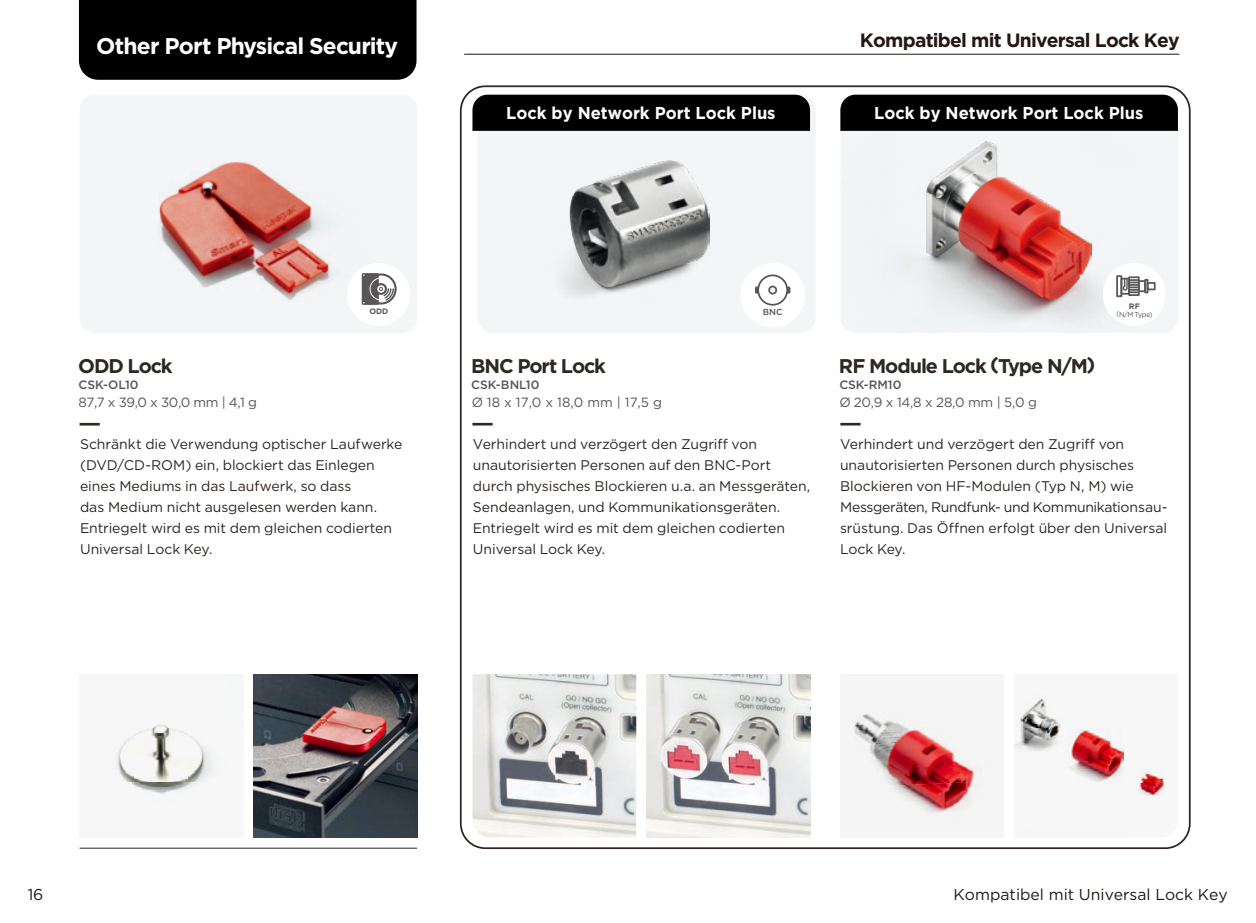
<style>
.page{position:relative;width:1256px;height:923px;background:#fff}
.page>*{position:absolute;margin:0;border:0;box-sizing:border-box;transform-origin:0 0}
.t1{font:700 22.75px "Gotham";letter-spacing:-.035em;color:#fff}
.t2{font:700 19.78px "Gotham";letter-spacing:-.055em;color:#2f2724}
.t3{font:700 19.25px "Gotham";letter-spacing:-.04em;color:#241614}
.t4{font:700 17.15px "Gotham";color:#fff;scale:.96 1}
.t5{font:15.75px "Gotham";color:#241614}
.t6{font:14px/21px "Gotham";letter-spacing:-.005em;color:#2d2523}
.t7{font:13.3px "Gotham";letter-spacing:-.02em;color:#585656}
.t8{font:500 12.08px "Gotham";letter-spacing:-.005em;color:#585656}
.t9{font:500 8.75px "Gotham";color:#565655}
.t10{font:700 7.88px "Gotham";color:#585656}
.t11{font:7px "Gotham";color:#585656}
</style>
<div class="page">
<div style="left:478px;top:98px;width:337px;height:235px;background:#f3f5f7"></div>
<img style="left:570px;top:161px;width:139px;height:125px">
<img style="left:841px;top:131px;width:336px;height:202px">
<img style="left:926px;top:141px;width:165px;height:158px">
<hr style="left:840px;top:423px;width:20px;height:2px;background:#2f2724">
<hr style="left:472px;top:423px;width:20px;height:2px;background:#2f2724">
<img style="left:472px;top:674px;width:164px;height:163px">
<img style="left:646px;top:674px;width:163px;height:163px">
<img style="left:852px;top:710px;width:63px;height:13px">
<img style="left:853px;top:723px;width:134px;height:57px">
<img style="left:878px;top:780px;width:105px;height:43px">
<img style="left:1014px;top:694px;width:152px;height:138px">
<hr style="left:80px;top:423px;width:20px;height:2px;background:#2f2724">
<hr style="left:80px;top:847px;width:337px;height:1px;background:#2f2724">
<img style="left:253px;top:674px;width:164px;height:163px">
<img style="left:114px;top:687px;width:127px;height:115px">
<div style="left:840px;top:95px;width:337px;height:36px;background:#000"></div>
<div style="left:472px;top:95px;width:337px;height:36px;background:#000"></div>
<img style="left:80px;top:95px;width:337px;height:238px">
<div style="left:1102px;top:263px;width:63px;height:63px;background:#fff;border-radius:50%"></div>
<div style="left:1115px;top:275px;width:6px;height:22px;border:2px solid #585656"></div>
<div style="left:1127px;top:276px;width:12px;height:20px;border:2px solid #585656"></div>
<div style="left:1137px;top:280px;width:8px;height:12px;border:2px solid #585656"></div>
<div style="left:1143px;top:279px;width:5px;height:14px;border:2px solid #585656"></div>
<div style="left:1146px;top:282px;width:9px;height:8px;border:2px solid #585656"></div>
<div style="left:1120px;top:278px;width:9px;height:17px;border:2px solid #585656"></div>
<svg style="left:1121px;top:277px;width:17px;height:16px"></svg>
<div style="left:347px;top:263px;width:63px;height:63px;background:#fff;border-radius:50%"></div>
<div style="left:365px;top:273px;width:31px;height:31px;border:2px solid #585656;border-radius:50%"></div>
<svg style="left:361px;top:273px;width:33px;height:32px"></svg>
<hr style="left:464px;top:54px;width:714px;height:1px;background:#221513">
<div style="left:79px;top:0;width:337px;height:80px;background:#000"></div>
<div style="left:740px;top:263px;width:64px;height:64px;background:#fff;border-radius:50%"></div>
<div style="left:757px;top:274px;width:30px;height:32px;border:2px solid #565655;border-radius:50%"></div>
<div style="left:768px;top:286px;width:9px;height:8px;border:2px solid #565655;border-radius:50%"></div>
<svg style="left:755px;top:286px;width:4px;height:8px"></svg>
<svg style="left:785px;top:286px;width:6px;height:8px"></svg>
<h1 class="t1" style="left:96px;top:33px;width:303px">Other Port Physical Security</h1>
<h3 class="t3" style="left:859px;top:29px;width:321px">Kompatibel mit Universal Lock Key</h3>
<p class="t4" style="left:506px;top:103px;width:282px">Lock by Network Port Lock Plus</p>
<p class="t4" style="left:873px;top:103px;width:282px">Lock by Network Port Lock Plus</p>
<h2 class="t2" style="left:78px;top:354px;width:96px">ODD Lock</h2>
<p class="t8" style="left:78px;top:378px;width:62px">CSK-OL10</p>
<p class="t7" style="left:78px;top:395px;width:180px">87,7 x 39,0 x 30,0 mm | 4,1 g</p>
<p class="t10" style="left:1128px;top:301px;width:12px">RF</p>
<p class="t10" style="left:369px;top:307px;width:20px">ODD</p>
<p class="t11" style="left:1116px;top:310px;width:38px">(N/M Type)</p>
<p class="t9" style="left:762px;top:307px;width:21px">BNC</p>
<h2 class="t2" style="left:471px;top:354px;width:136px">BNC Port Lock</h2>
<p class="t8" style="left:471px;top:378px;width:70px">CSK-BNL10</p>
<p class="t7" style="left:471px;top:395px;width:192px">Ø 18 x 17,0 x 18,0 mm | 17,5 g</p>
<h2 class="t2" style="left:838px;top:354px;width:258px">RF Module Lock (Type N/M)</h2>
<p class="t8" style="left:839px;top:378px;width:64px">CSK-RM10</p>
<p class="t7" style="left:839px;top:395px;width:199px">Ø 20,9 x 14,8 x 28,0 mm | 5,0 g</p>
<p class="t6" style="left:80px;top:433px;width:324px">Schränkt die Verwendung optischer Laufwerke (DVD/CD-ROM) ein, blockiert das Einlegen eines Mediums in das Laufwerk, so dass<br>das Medium nicht ausgelesen werden kann.<br>Entriegelt wird es mit dem gleichen codierten Universal Lock Key.</p>
<p class="t6" style="left:473px;top:433px;width:339px">Verhindert und verzögert den Zugriff von unautorisierten Personen auf den BNC-Port durch physisches Blockieren u.a. an Messgeräten, Sendeanlagen, und Kommunikationsgeräten.<br>Entriegelt wird es mit dem gleichen codierten Universal Lock Key.</p>
<p class="t6" style="left:839px;top:433px;width:329px">Verhindert und verzögert den Zugriff von unautorisierten Personen durch physisches Blockieren von HF-Modulen (Typ N, M) wie Messgeräten, Rundfunk- und Kommunikationsau&shy;srüstung. Das Öffnen erfolgt über den Universal Lock Key.</p>
<p class="t5" style="left:28px;top:886px;width:17px">16</p>
<p class="t5" style="left:953px;top:886px;width:275px">Kompatibel mit Universal Lock Key</p>
</div>
